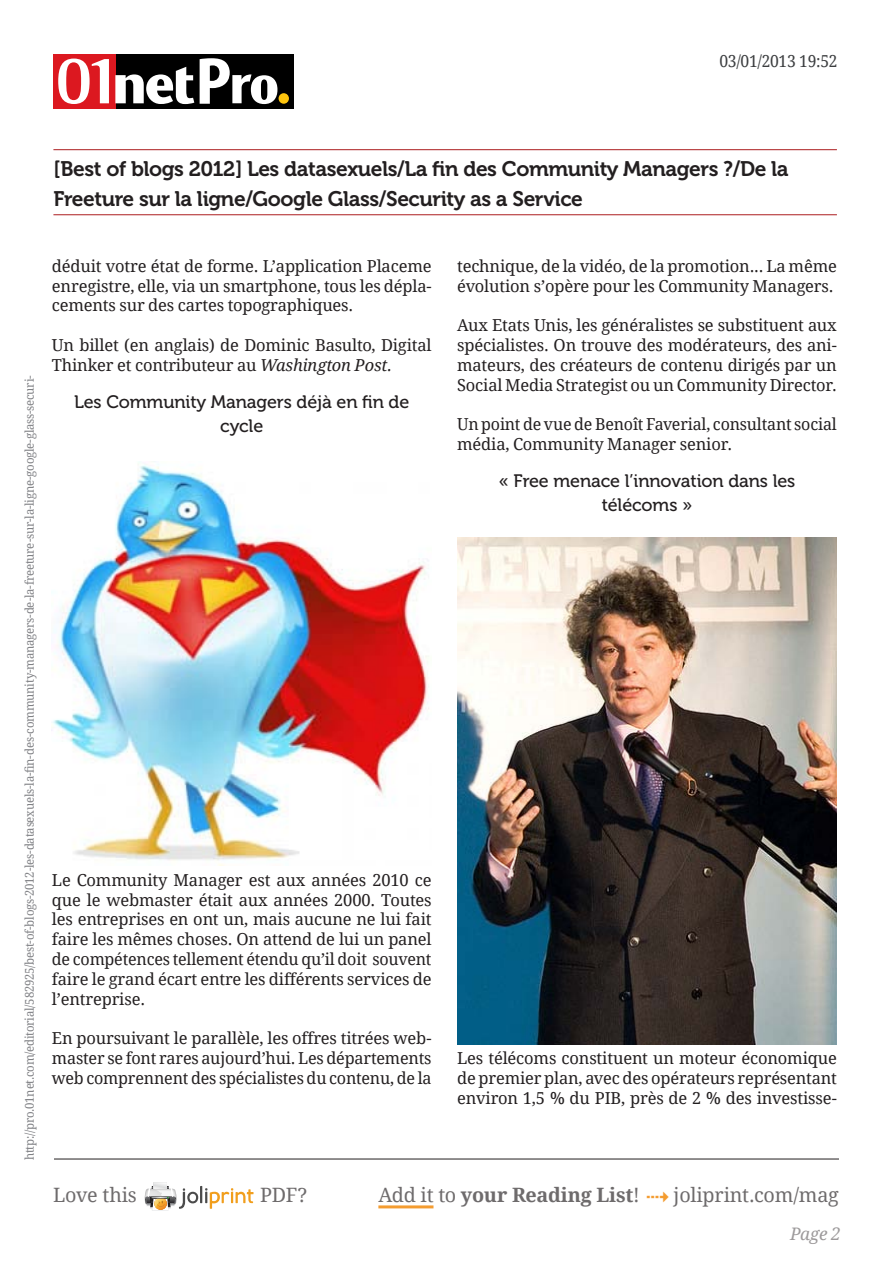
<style>
.page{position:relative;width:893px;height:1263px;background:#fff}
.page>*{position:absolute;margin:0;border:0;box-sizing:border-box;transform-origin:0 0}
.t1{font:21px/30px "Museo 700";letter-spacing:-.02em;color:#231f20}
.t2{font:19.8px "Droid Serif";letter-spacing:-.01em;color:#6e6b6c}
.t3{font:18px/24px "Museo 500";letter-spacing:-.005em;color:#231f20;text-align:center}
.t4{font:italic 17.25px "Droid Serif";color:#9d9a9b}
.t5{font:16.5px/19.8px "Droid Serif";letter-spacing:-.01em;color:#231f20;text-align:justify}
.t6{font:16.5px "Droid Serif";letter-spacing:-.02em;color:#3c3e40;scale:.95 1}
.t7{font:12px "Droid Serif";letter-spacing:-.02em;color:#808185;scale:.95 1}
.s1{font-style:italic}
.s2{font-weight:700}
.s3{color:#f49c30}
</style>
<div class="page">
<hr style="left:54px;top:1158px;width:785px;height:1px;background:#231f20">
<hr style="left:378px;top:1205px;width:55px;height:3px;background:#f49c30">
<svg style="left:145px;top:1182px;width:109px;height:29px"></svg>
<div style="left:115px;top:54px;width:179px;height:54px;background:#000"></div>
<div style="left:53px;top:54px;width:62px;height:54px;background:#dc1820"></div>
<div style="left:279px;top:93px;width:10px;height:11px;background:#fec50d;border-radius:50%"></div>
<svg style="left:200px;top:58px;width:78px;height:46px"></svg>
<svg style="left:115px;top:67px;width:79px;height:37px"></svg>
<svg style="left:58px;top:59px;width:51px;height:45px"></svg>
<hr style="left:53px;top:149px;width:784px;height:1px;background:#b0272a">
<hr style="left:53px;top:214px;width:784px;height:1px;background:#b0272a">
<img style="left:52px;top:462px;width:377px;height:404px">
<img style="left:457px;top:538px;width:380px;height:506px">
<p class="t6" style="left:719px;top:51px;width:126px">03/01/2013 19:52</p>
<p class="t1" style="left:53px;top:154px;width:737px">[Best of blogs 2012] Les datasexuels/La fin des Community Managers ?/De la<br>Freeture sur la ligne/Google Glass/Security as a Service</p>
<p class="t7" style="left:22px;top:1160px;width:828px;rotate:-90deg">http://pro.01net.com/editorial/582925/best-of-blogs-2012-les-datasexuels-la-fin-des-community-managers-de-la-freeture-sur-la-ligne-google-glass-securi-</p>
<p class="t5" style="left:52px;top:256px;width:381px">déduit votre état de forme. L’application Placeme enregistre, elle, via un smartphone, tous les dépla&shy;cements sur des cartes topographiques.</p>
<p class="t5" style="left:52px;top:335px;width:381px">Un billet (en anglais) de Dominic Basulto, Digital<br>Thinker et contributeur au <span class="s1">Washington Post.</span></p>
<p class="t3" style="left:74px;top:390px;width:336px">Les Community Managers déjà en fin de cycle</p>
<p class="t5" style="left:457px;top:256px;width:381px">technique, de la vidéo, de la promotion... La même évolution s’opère pour les Community Managers.</p>
<p class="t5" style="left:457px;top:316px;width:381px">Aux Etats Unis, les généralistes se substituent aux spécialistes. On trouve des modérateurs, des ani&shy;mateurs, des créateurs de contenu dirigés par un Social Media Strategist ou un Community Director.</p>
<p class="t5" style="left:457px;top:415px;width:381px">Un point de vue de Benoît Faverial, consultant social média, Community Manager senior.</p>
<p class="t3" style="left:499px;top:469px;width:298px">« Free menace l’innovation dans les télécoms »</p>
<p class="t5" style="left:52px;top:870px;width:381px">Le Community Manager est aux années 2010 ce que le webmaster était aux années 2000. Toutes les entreprises en ont un, mais aucune ne lui fait faire les mêmes choses. On attend de lui un panel de compétences tellement étendu qu’il doit souvent faire le grand écart entre les différents services de l’entreprise.</p>
<p class="t5" style="left:52px;top:1028px;width:381px">En poursuivant le parallèle, les offres titrées web&shy;master se font rares aujourd’hui. Les départements web comprennent des spécialistes du contenu, de la</p>
<p class="t5" style="left:457px;top:1048px;width:381px">Les télécoms constituent un moteur économique de premier plan, avec des opérateurs représentant environ 1,5 % du PIB, près de 2 % des investisse-</p>
<p class="t2" style="left:53px;top:1183px;width:85px">Love this</p>
<p class="t2" style="left:260px;top:1183px;width:49px">PDF?</p>
<p class="t2" style="left:378px;top:1183px;width:462px">Add it to <span class="s2">your Reading List</span>! <span class="s3">✔</span> joliprint.com/mag</p>
<p class="t4" style="left:790px;top:1223px;width:52px">Page 2</p>
</div>
